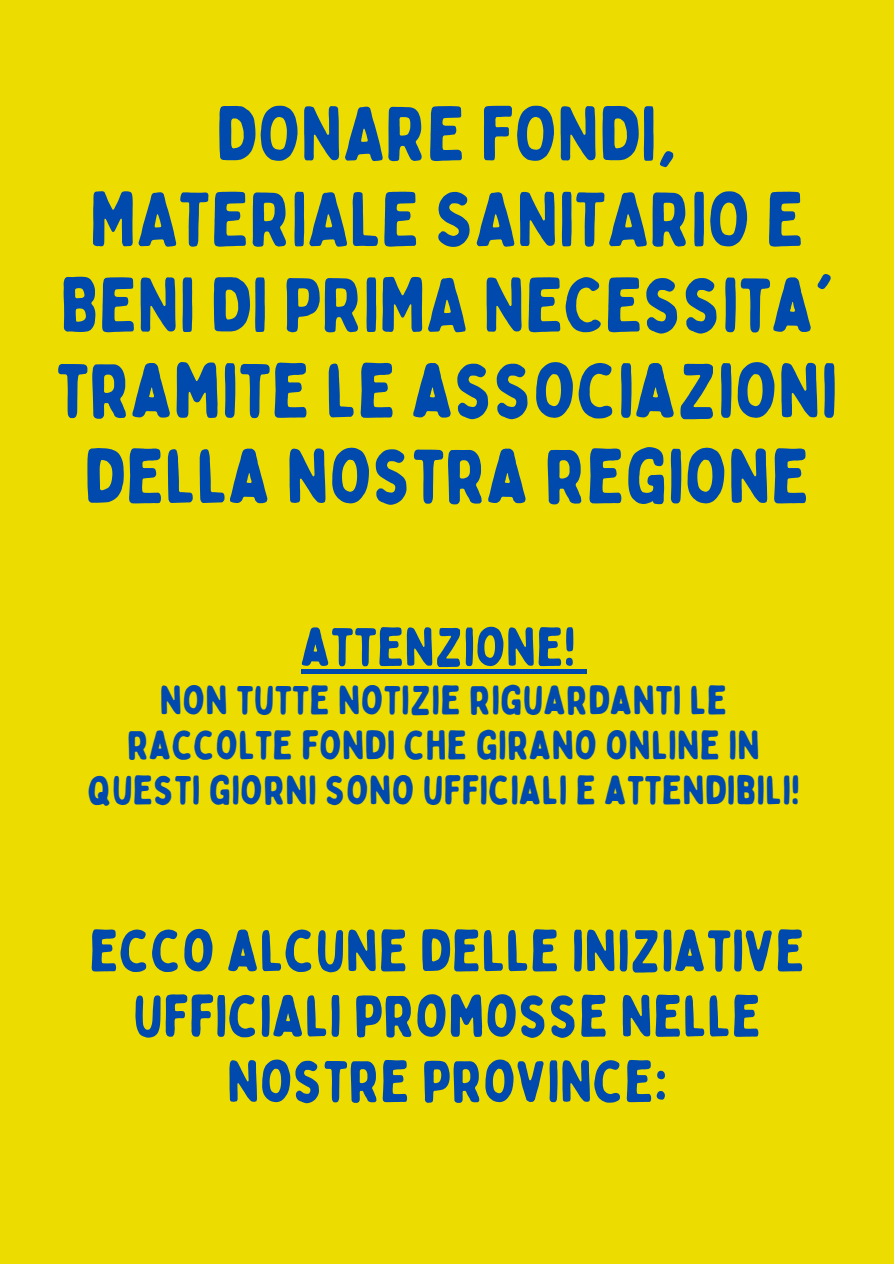
<style>
.page{position:relative;width:894px;height:1264px;background:#fff}
.page>*{position:absolute;margin:0;border:0;box-sizing:border-box;transform-origin:0 0}
.t1{font:76.65px/85.5px "Bobby Jones Soft";color:#004aad;text-align:center}
.t2{font:58.65px/65.2px "Bobby Jones Soft";color:#004aad;text-align:center}
.t3{font:54.15px "Bobby Jones Soft";color:#004aad}
.t4{font:40.5px/45px "Bobby Jones Soft";color:#004aad;text-align:center}
</style>
<div class="page">
<div style="left:0;top:0;width:893px;height:1263px;background:#eddc00"></div>
<div style="left:301px;top:668px;width:274px;height:5px;background:#004aad"></div>
<div style="left:575px;top:668px;width:11px;height:5px;background:#004aad"></div>
<p class="t1" style="left:56px;top:92px;width:782px">DONARE FONDI,<br>MATERIALE SANITARIO E<br>BENI DI PRIMA NECESSITA'<br>TRAMITE LE ASSOCIAZIONI<br>DELLA NOSTRA REGIONE</p>
<p class="t3" style="left:301px;top:613px;width:276px">ATTENZIONE!</p>
<p class="t4" style="left:87px;top:678px;width:714px">NON TUTTE NOTIZIE RIGUARDANTI LE<br>RACCOLTE FONDI CHE GIRANO ONLINE IN<br>QUESTI GIORNI SONO UFFICIALI E ATTENDIBILI!</p>
<p class="t2" style="left:89px;top:919px;width:717px">ECCO ALCUNE DELLE INIZIATIVE<br>UFFICIALI PROMOSSE NELLE<br>NOSTRE PROVINCE:</p>
</div>
